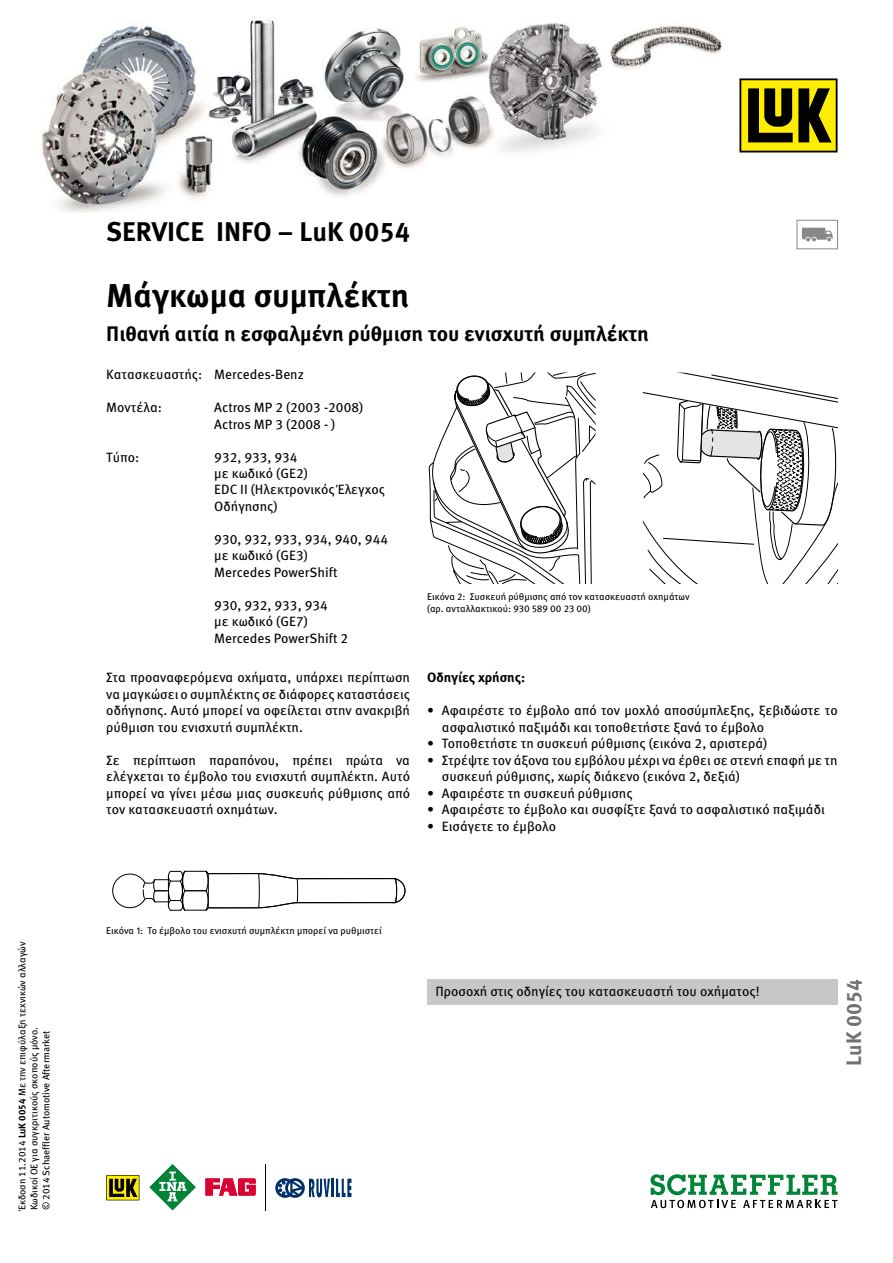
<style>
.page{position:relative;width:893px;height:1263px;background:#fff}
.page>*{position:absolute;margin:0;border:0;box-sizing:border-box;transform-origin:0 0}
.t1{font:700 33px "Meta Pro";color:#000}
.t2{font:700 27px "Meta Pro";color:#000}
.t3{font:700 21px "Meta Pro";color:#000}
.t4{font:700 21px "Meta Pro";color:#707172}
.t5{font:13.5px/16.5px "Meta Pro";color:#000}
.t6{font:700 13.5px "Meta Pro";color:#000}
.t7{font:9.75px/12px "Meta Pro";color:#000}
.s1{font-weight:700}
</style>
<div class="page">
<svg style="left:428px;top:372px;width:168px;height:211px"></svg>
<svg style="left:642px;top:372px;width:195px;height:211px"></svg>
<svg style="left:112px;top:870px;width:294px;height:41px"></svg>
<div style="left:427px;top:979px;width:411px;height:25px;background:#c6c7c8"></div>
<div style="left:797px;top:220px;width:41px;height:29px;border:1px solid #87888a"></div>
<svg style="left:802px;top:228px;width:31px;height:13px"></svg>
<svg style="left:106px;top:1175px;width:33px;height:25px"></svg>
<svg style="left:149px;top:1164px;width:47px;height:47px"></svg>
<svg style="left:206px;top:1178px;width:50px;height:17px"></svg>
<hr style="left:265px;top:1164px;width:1px;height:46px;background:#000">
<svg style="left:275px;top:1178px;width:76px;height:20px"></svg>
<svg style="left:650px;top:1174px;width:188px;height:34px"></svg>
<img style="left:41px;top:16px;width:797px;height:197px">
<svg style="left:739px;top:78px;width:98px;height:74px;background:#847a02"></svg>
<p class="t7" style="left:15px;top:1210px;width:271px;rotate:-90deg">Έκδοση 11.2014 <span class="s1">LuK 0054</span> Με την επιφύλαξη τεχνικών αλλαγών<br>Κωδικοί ΟΕ για συγκριτικούς σκοπούς μόνο.<br>© 2014 Schaeffler Automotive Aftermarket</p>
<h2 class="t2" style="left:106px;top:210px;width:305px">SERVICE INFO – LuK 0054</h2>
<h1 class="t1" style="left:106px;top:270px;width:305px">Μάγκωμα συμπλέκτη</h1>
<h3 class="t3" style="left:106px;top:317px;width:544px">Πιθανή αιτία η εσφαλμένη ρύθμιση του ενισχυτή συμπλέκτη</h3>
<p class="t5" style="left:106px;top:365px;width:199px">Κατασκευαστής: Mercedes-Benz</p>
<p class="t5" style="left:106px;top:398px;width:57px">Μοντέλα:</p>
<p class="t5" style="left:214px;top:398px;width:150px">Actros MP 2 (2003 -2008)<br>Actros MP 3 (2008 - )</p>
<p class="t5" style="left:106px;top:448px;width:34px">Tύπο:</p>
<p class="t5" style="left:214px;top:448px;width:172px">932, 933, 934<br>με κωδικό (GE2)<br>EDC II (Ηλεκτρονικός Έλεγχος<br>Οδήγησης)</p>
<p class="t5" style="left:214px;top:530px;width:175px">930, 932, 933, 934, 940, 944 με κωδικό (GE3)<br>Mercedes PowerShift</p>
<p class="t5" style="left:214px;top:596px;width:135px">930, 932, 933, 934<br>με κωδικό (GE7)<br>Mercedes PowerShift 2</p>
<p class="t5" style="left:106px;top:668px;width:305px;text-align:justify">Στα προαναφερόμενα οχήματα, υπάρχει περίπτωση να μαγκώσει ο συμπλέκτης σε διάφορες καταστάσεις οδήγησης. Αυτό μπορεί να οφείλεται στην ανακριβή ρύθμιση του ενισχυτή συμπλέκτη.</p>
<p class="t5" style="left:106px;top:751px;width:305px;text-align:justify">Σε περίπτωση παραπόνου, πρέπει πρώτα να ελέγχεται το έμβολο του ενισχυτή συμπλέκτη. Αυτό μπορεί να γίνει μέσω μιας συσκευής ρύθμισης από τον κατασκευαστή οχημάτων.</p>
<p class="t7" style="left:427px;top:590px;width:264px">Εικόνα 2: Συσκευή ρύθμισης από τον κατασκευαστή οχημάτων (αρ. ανταλλακτικού: 930 589 00 23 00)</p>
<p class="t6" style="left:427px;top:667px;width:100px">Οδηγίες χρήσης:</p>
<p class="t5" style="left:442px;top:701px;width:397px;text-indent:-15px">• Αφαιρέστε το έμβολο από τον μοχλό αποσύμπλεξης, ξεβιδώστε το ασφαλιστικό παξιμάδι και τοποθετήστε ξανά το έμβολο</p>
<p class="t5" style="left:427px;top:734px;width:342px">• Τοποθετήστε τη συσκευή ρύθμισης (εικόνα 2, αριστερά)</p>
<p class="t5" style="left:442px;top:751px;width:397px;text-indent:-15px">• Στρέψτε τον άξονα του εμβόλου μέχρι να έρθει σε στενή επαφή με τη συσκευή ρύθμισης, χωρίς διάκενο (εικόνα 2, δεξιά)</p>
<p class="t5" style="left:427px;top:784px;width:207px">• Αφαιρέστε τη συσκευή ρύθμισης</p>
<p class="t5" style="left:427px;top:800px;width:399px">• Αφαιρέστε το έμβολο και συσφίξτε ξανά το ασφαλιστικό παξιμάδι</p>
<p class="t5" style="left:427px;top:817px;width:131px">• Εισάγετε το έμβολο</p>
<p class="t7" style="left:106px;top:924px;width:277px">Εικόνα 1: Το έμβολο του ενισχυτή συμπλέκτη μπορεί να ρυθμιστεί</p>
<p class="t5" style="left:436px;top:982px;width:326px">Προσοχή στις οδηγίες του κατασκευαστή του οχήματος!</p>
<h3 class="t4" style="left:837px;top:1065px;width:88px;rotate:-90deg">LuK 0054</h3>
</div>
